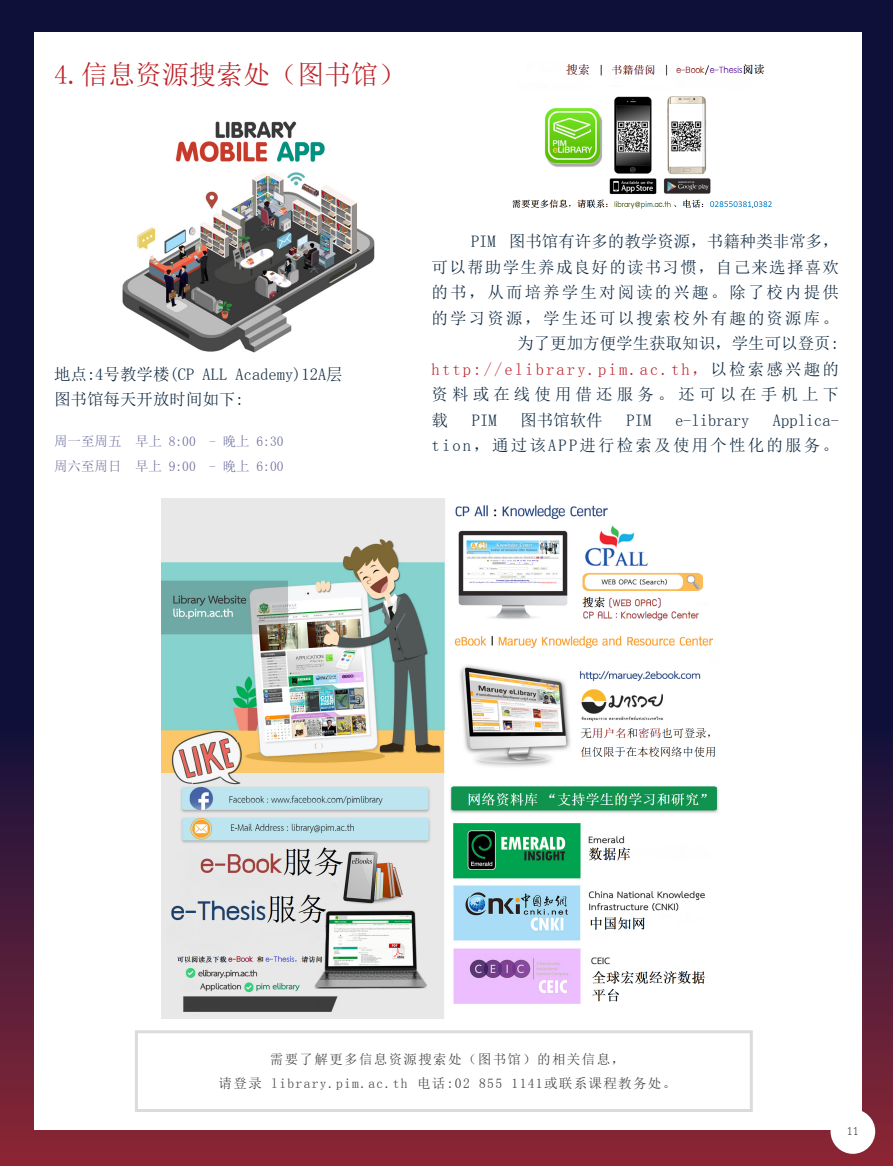
<style>
.page{position:relative;width:893px;height:1166px;background:#fff}
.page>*{position:absolute;margin:0;border:0;box-sizing:border-box;transform-origin:0 0}
.t1{font:27px "Sim Sun";color:#bc2328}
.t2{font:16.5px/25.5px "Sim Sun";letter-spacing:.13em;color:#102a41;text-align:justify}
.t3{font:16.5px/25.5px "Sim Sun";color:#102a41}
.t4{font:16.5px "TH Sarabun PSK";color:#3e3e3f}
.t5{font:13.5px "Sim Sun";letter-spacing:.1em;color:#3e3e3f}
.t6{font:13.5px "Sim Sun";color:#7071a0}
.s1{color:#ba232a}
</style>
<div class="page">
<img style="left:0;top:0;width:893px;height:1165px">
<div style="left:34px;top:33px;width:827px;height:1096px;background:#fff"></div>
<img style="left:161px;top:498px;width:558px;height:520px">
<img style="left:122px;top:121px;width:253px;height:232px">
<img style="left:512px;top:64px;width:260px;height:145px">
<div style="left:135px;top:1029px;width:618px;height:82px;border:3px solid #dcdbdb"></div>
<div style="left:831px;top:1108px;width:44px;height:45px;background:#fff;border-radius:50%"></div>
<p class="t1" style="left:54px;top:61px;width:352px">4.信息资源搜索处（图书馆）</p>
<p class="t3" style="left:54px;top:361px;width:290px">地点:4号教学楼(CP ALL Academy)12A层图书馆每天开放时间如下:</p>
<p class="t6" style="left:54px;top:434px;width:231px">周一至周五 早上 8:00 - 晚上 6:30</p>
<p class="t6" style="left:54px;top:459px;width:231px">周六至周日 早上 9:00 - 晚上 6:00</p>
<p class="t2" style="left:432px;top:228px;width:409px;text-indent:39px">PIM 图书馆有许多的教学资源，书籍种类非常多，可以帮助学生养成良好的读书习惯，自己来选择喜欢的书，从而培养学生对阅读的兴趣。除了校内提供的学习资源，学生还可以搜索校外有趣的资源库。</p>
<p class="t3" style="left:517px;top:330px;width:323px">为了更加方便学生获取知识，学生可以登页:</p>
<p class="t2" style="left:432px;top:356px;width:409px"><span class="s1">http://elibrary.pim.ac.th，</span>以检索感兴趣的资料或在线使用借还服务。还可以在手机上下载</p>
<p class="t2" style="left:472px;top:407px;width:26px">PIM</p>
<p class="t2" style="left:520px;top:407px;width:84px">图书馆软件</p>
<p class="t2" style="left:626px;top:407px;width:26px">PIM</p>
<p class="t3" style="left:675px;top:407px;width:76px">e-library</p>
<p class="t2" style="left:432px;top:407px;width:409px;text-align:right">Applica-<br>tion，通过该APP进行检索及使用个性化的服务。</p>
<p class="t5" style="left:270px;top:1051px;width:357px">需要了解更多信息资源搜索处（图书馆）的相关信息，</p>
<p class="t5" style="left:219px;top:1075px;width:459px">请登录 library.pim.ac.th 电话:02 855 1141或联系课程教务处。</p>
<p class="t4" style="left:847px;top:1120px;width:13px">11</p>
</div>
